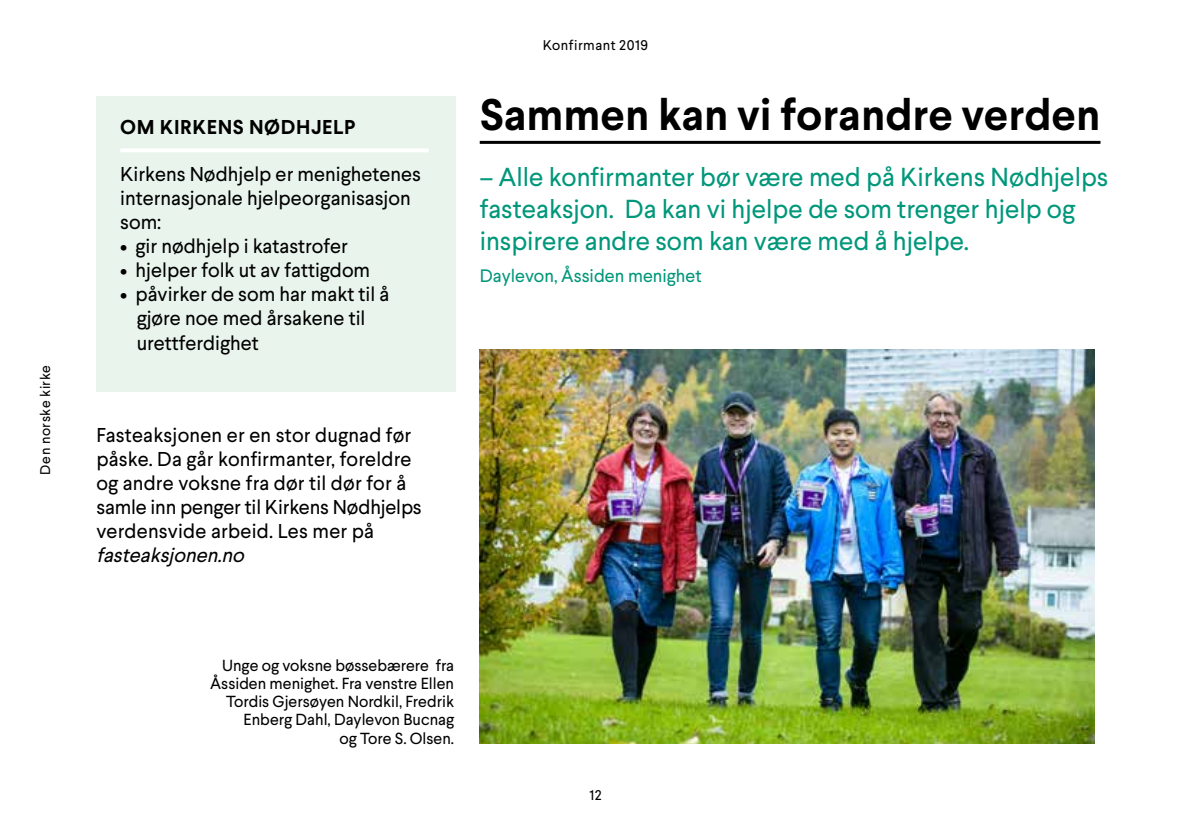
<style>
.page{position:relative;width:1191px;height:840px;background:#fff}
.page>*{position:absolute;margin:0;border:0;box-sizing:border-box;transform-origin:0 0}
.t1{font:700 44px "Larsseit";color:#000}
.t2{font:26px/32px "Larsseit";color:#00977a}
.t3{font:20px/24px "Larsseit";color:#000}
.t4{font:700 20px "Larsseit";letter-spacing:.03em;color:#000}
.t5{font:italic 20px "Larsseit";color:#000}
.t6{font:18px "Larsseit";color:#00977a}
.t7{font:16px/18px "Larsseit";color:#000;text-align:right}
.t8{font:14px "Larsseit";letter-spacing:.035em;color:#000}
</style>
<div class="page">
<div style="left:96px;top:96px;width:360px;height:295px;background:#e9f4ec"></div>
<img style="left:480px;top:349px;width:614px;height:394px">
<hr style="left:120px;top:148px;width:309px;height:4px;background:#fff">
<hr style="left:480px;top:141px;width:620px;height:3px;background:#000">
<p class="t8" style="left:36px;top:474px;width:111px;rotate:-90deg">Den norske kirke</p>
<p class="t4" style="left:120px;top:114px;width:237px">OM KIRKENS NØDHJELP</p>
<p class="t3" style="left:120px;top:162px;width:302px">Kirkens Nødhjelp er menighetenes internasjonale hjelpeorganisasjon som:</p>
<p class="t3" style="left:120px;top:234px;width:229px">• gir nødhjelp i katastrofer</p>
<p class="t3" style="left:120px;top:258px;width:251px">• hjelper folk ut av fattigdom</p>
<p class="t3" style="left:137px;top:282px;width:254px;text-indent:-16px">• påvirker de som har makt til å gjøre noe med årsakene til urettferdighet</p>
<p class="t3" style="left:96px;top:422px;width:327px">Fasteaksjonen er en stor dugnad før påske. Da går konfirmanter, foreldre og andre voksne fra dør til dør for å samle inn penger til Kirkens Nødhjelps verdensvide arbeid. Les mer på</p>
<p class="t5" style="left:96px;top:542px;width:154px">fasteaksjonen.no</p>
<p class="t8" style="left:543px;top:36px;width:107px">Konfirmant 2019</p>
<h1 class="t1" style="left:480px;top:86px;width:622px">Sammen kan vi forandre verden</h1>
<h2 class="t2" style="left:480px;top:160px;width:630px">– Alle konfirmanter bør være med på Kirkens Nødhjelps fasteaksjon. Da kan vi hjelpe de som trenger hjelp og inspirere andre som kan være med å hjelpe.</h2>
<p class="t6" style="left:480px;top:264px;width:223px">Daylevon, Åssiden menighet</p>
<p class="t7" style="left:210px;top:656px;width:245px">Unge og voksne bøssebærere fra<br>Åssiden menighet. Fra venstre Ellen<br>Tordis Gjersøyen Nordkil, Fredrik<br>Enberg Dahl, Daylevon Bucnag<br>og Tore S. Olsen.</p>
<p class="t8" style="left:589px;top:786px;width:14px">12</p>
</div>
